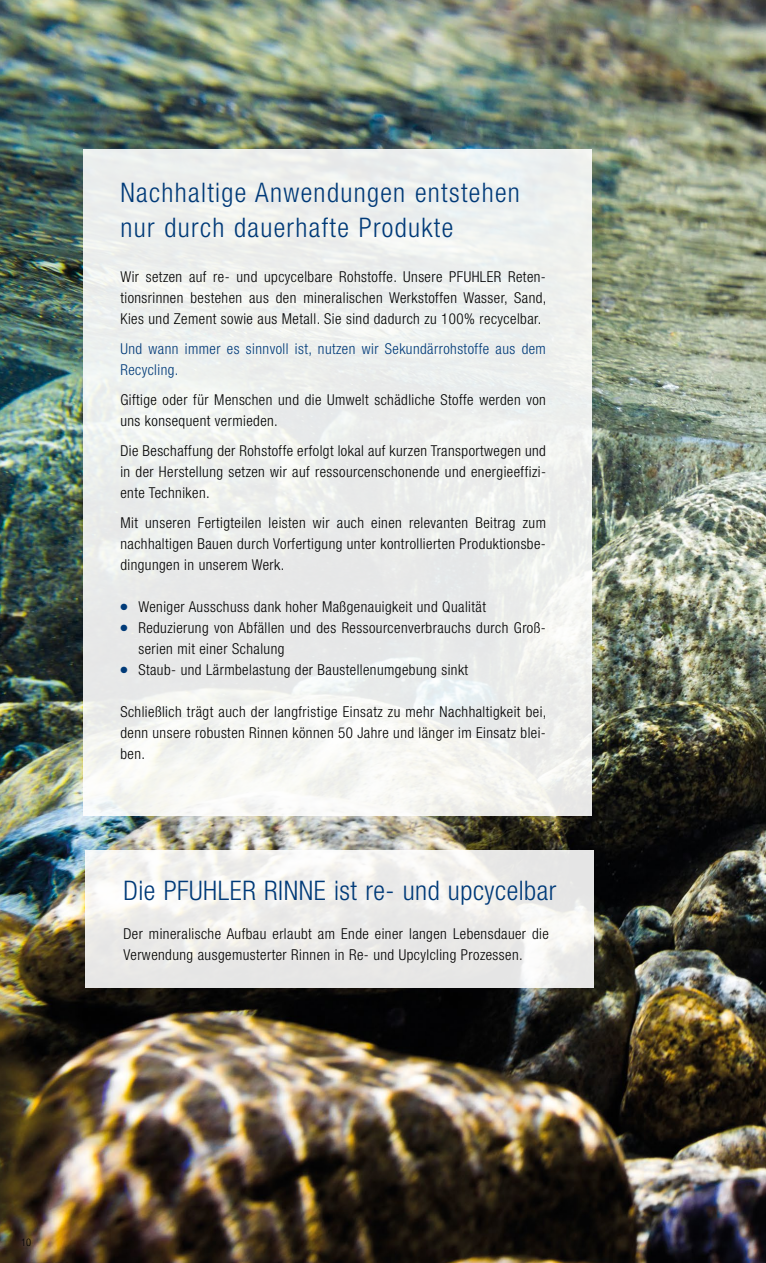
<style>
.page{position:relative;width:766px;height:1263px;background:#fff}
.page>*{position:absolute;margin:0;border:0;box-sizing:border-box;transform-origin:0 0}
.t1{font:300 condensed 27px/34.5px "Helvetica Neue LT Pro";letter-spacing:.05em;color:#003a78}
.t2{font:300 condensed 27px "Helvetica Neue LT Pro";letter-spacing:.02em;color:#003a78}
.t3{font:300 condensed 15px/21px "Helvetica Neue LT Pro";letter-spacing:.03em;color:#000;text-align:justify}
.t4{font:300 condensed 15px/21px "Helvetica Neue LT Pro";letter-spacing:.03em;color:#003a78}
.t5{font:300 condensed 10.5px "Helvetica Neue LT Pro";color:#000}
.s1{color:#003a78}
</style>
<div class="page">
<img style="left:0;top:0;width:765px;height:1263px">
<div style="left:83px;top:149px;width:508px;height:666px;background:linear-gradient(to right,#eeefee,#eef0ee)"></div>
<svg style="left:85px;top:850px;width:508px;height:138px;fill:#ebeae9"></svg>
<h1 class="t1" style="left:120px;top:175px;width:401px">Nachhaltige Anwendungen entstehen nur durch dauerhafte Produkte</h1>
<p class="t3" style="left:120px;top:266px;width:427px">Wir setzen auf re- und upcycelbare Rohstoffe. Unsere PFUHLER Reten&shy;tionsrinnen bestehen aus den mineralischen Werkstoffen Wasser, Sand, Kies und Zement sowie aus Metall. Sie sind dadurch zu 100% recycelbar.</p>
<p class="t4" style="left:120px;top:338px;width:427px">Und wann immer es sinnvoll ist, nutzen wir Sekundärrohstoffe aus dem<br>Recycling.</p>
<p class="t3" style="left:120px;top:389px;width:427px">Giftige oder für Menschen und die Umwelt schädliche Stoffe werden von uns konsequent vermieden.</p>
<p class="t3" style="left:120px;top:440px;width:427px">Die Beschaffung der Rohstoffe erfolgt lokal auf kurzen Transportwegen und in der Herstellung setzen wir auf ressourcenschonende und energieeffizi&shy;ente Techniken.</p>
<p class="t3" style="left:120px;top:512px;width:427px">Mit unseren Fertigteilen leisten wir auch einen relevanten Beitrag zum nachhaltigen Bauen durch Vorfertigung unter kontrollierten Produktionsbe&shy;dingungen in unserem Werk.</p>
<p class="t3" style="left:120px;top:596px;width:367px"><span class="s1">●</span> Weniger Ausschuss dank hoher Maßgenauigkeit und Qualität</p>
<p class="t3" style="left:138px;top:617px;width:409px;text-indent:-18px"><span class="s1">●</span> Reduzierung von Abfällen und des Ressourcenverbrauchs durch Groß&shy;serien mit einer Schalung</p>
<p class="t3" style="left:120px;top:659px;width:349px"><span class="s1">●</span> Staub- und Lärmbelastung der Baustellenumgebung sinkt</p>
<p class="t3" style="left:120px;top:701px;width:427px">Schließlich trägt auch der langfristige Einsatz zu mehr Nachhaltigkeit bei, denn unsere robusten Rinnen können 50 Jahre und länger im Einsatz blei&shy;ben.</p>
<h1 class="t2" style="left:123px;top:875px;width:434px">Die PFUHLER RINNE ist re- und upcycelbar</h1>
<p class="t3" style="left:123px;top:923px;width:427px">Der mineralische Aufbau erlaubt am Ende einer langen Lebensdauer die<br>Verwendung ausgemusterter Rinnen in Re- und Upcylcling Prozessen.</p>
<p class="t5" style="left:21px;top:1236px;width:12px">10</p>
</div>
